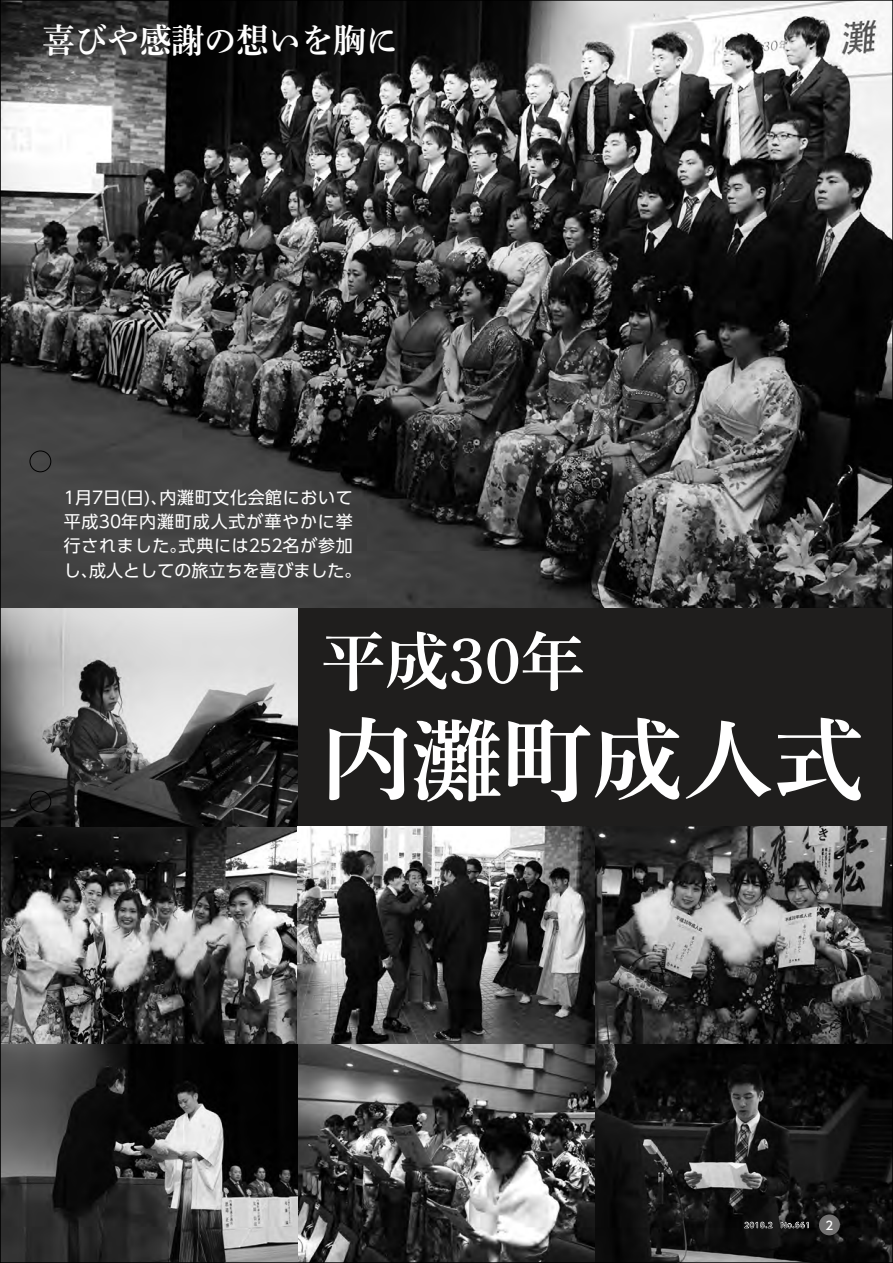
<style>
.page{position:relative;width:893px;height:1263px;background:#1f1e1d}
.page>*{position:absolute;margin:0;border:0;box-sizing:border-box;transform-origin:0 0}
.t1{font:90.3px "Shuei Min Pr 6 N B";color:#fff}
.t2{font:63.75px "Shuei Min Pr 6 N B";color:#fff}
.t3{font:34.05px "Shuei Min Pr 6 N B";color:#fff;scale:.95 1}
.t4{font:16.95px "UD Shin Go Pr 6 N";letter-spacing:.035em;color:#fff}
.t5{font:16.95px/24.5px "UD Shin Go Pr 6 N";color:#fff}
.t6{font:500 11.7px "UD Shin Go Pr 6 N";color:#fff}
.t7{font:6.9px "UD Shin Go Pr 6 N";letter-spacing:.1em;color:#000}
</style>
<div class="page">
<img style="left:2px;top:2px;width:889px;height:606px">
<img style="left:2px;top:608px;width:296px;height:653px">
<img style="left:298px;top:826px;width:593px;height:435px">
<div style="left:819px;top:1214px;width:21px;height:21px;background:#727171;border-radius:50%"></div>
<svg style="left:742px;top:1221px;width:31px;height:8px"></svg>
<svg style="left:780px;top:1220px;width:29px;height:10px"></svg>
<div style="left:30px;top:451px;width:21px;height:21px;border:1px solid #000;border-radius:50%"></div>
<div style="left:30px;top:791px;width:21px;height:21px;border:1px solid #000;border-radius:50%"></div>
<h3 class="t3" style="left:43px;top:22px;width:376px">喜びや感謝の想いを胸に</h3>
<p class="t4" style="left:159px;top:483px;width:195px">内灘町文化会館において</p>
<p class="t4" style="left:64px;top:483px;width:105px">1月7日日( )、</p>
<p class="t4" style="left:64px;top:508px;width:291px">平成30年内灘町成人式が華やかに挙</p>
<p class="t4" style="left:179px;top:532px;width:176px">式典には252名が参加</p>
<p class="t5" style="left:89px;top:533px;width:274px;text-indent:-26px">行されました。<br>成人としての旅立ちを喜びました。</p>
<p class="t4" style="left:64px;top:557px;width:36px">し、</p>
<h2 class="t2" style="left:321px;top:626px;width:265px">平成30年</h2>
<h1 class="t1" style="left:321px;top:710px;width:544px">内灘町成人式</h1>
<p class="t7" style="left:744px;top:1219px;width:67px">2018.2　No.661</p>
<p class="t6" style="left:825px;top:1216px;width:9px">2</p>
</div>
